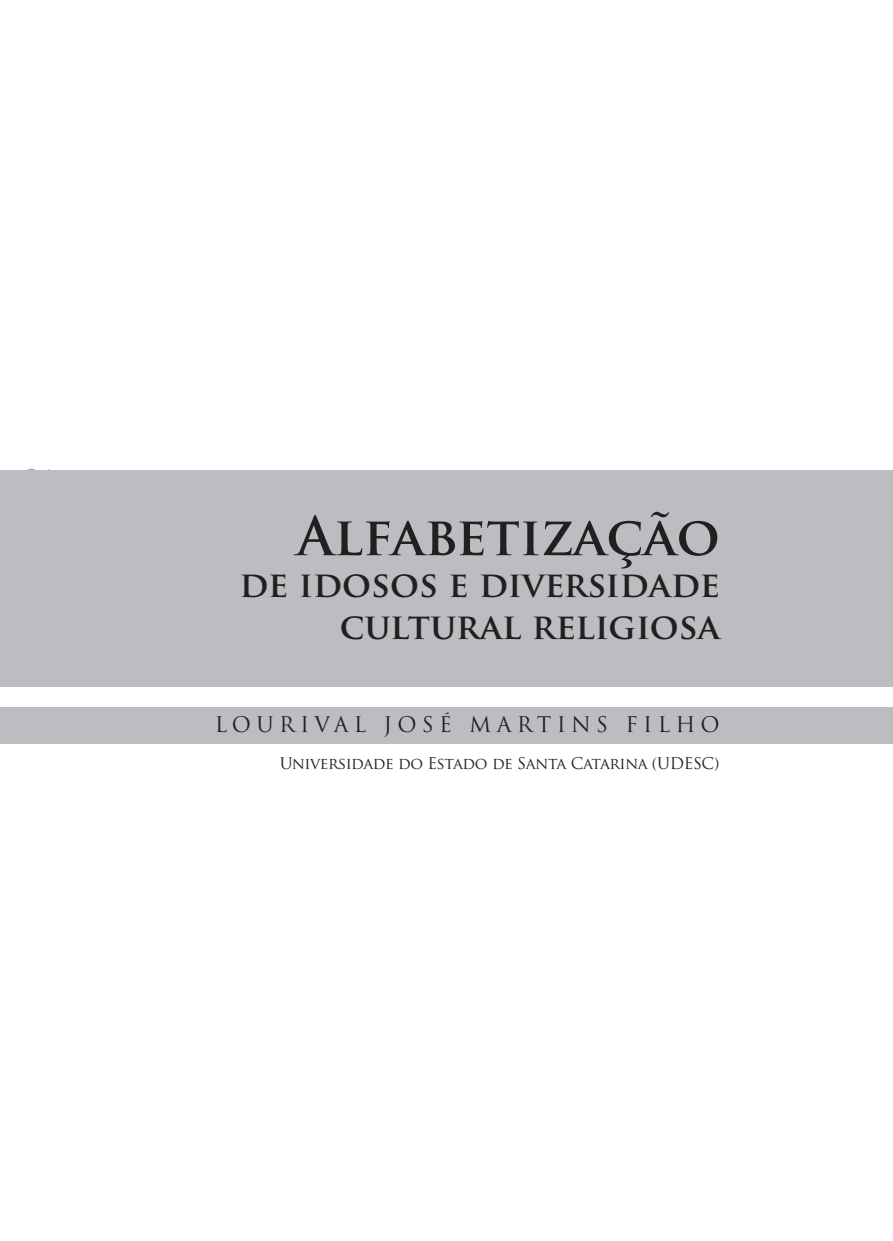
<style>
.page{position:relative;width:893px;height:1241px;background:#fff}
.page>*{position:absolute;margin:0;border:0;box-sizing:border-box;transform-origin:0 0}
.t1{font:700 52.5px "Trajan Pro";color:#231f20}
.t2{font:700 35px "Trajan Pro";color:#231f20}
.t3{font:21px "Trajan Pro";letter-spacing:.25em;color:#231f20}
.t4{font:15.75px "Trajan Pro";letter-spacing:-.025em;color:#231f20}
</style>
<div class="page">
<div style="left:0;top:469px;width:893px;height:217px;background:#bcbdc0"></div>
<div style="left:0;top:707px;width:893px;height:36px;background:#bcbdc0"></div>
<p class="t1" style="left:297px;top:503px;width:424px">Alfabetização</p>
<p class="t2" style="left:240px;top:562px;width:482px">de idosos e diversidade</p>
<p class="t2" style="left:340px;top:604px;width:382px">cultural religiosa</p>
<p class="t3" style="left:215px;top:711px;width:506px">LOURIVAL JOSÉ MARTINS FILHO</p>
<p class="t4" style="left:280px;top:752px;width:441px">Universidade do Estado de Santa Catarina (UDESC)</p>
</div>
